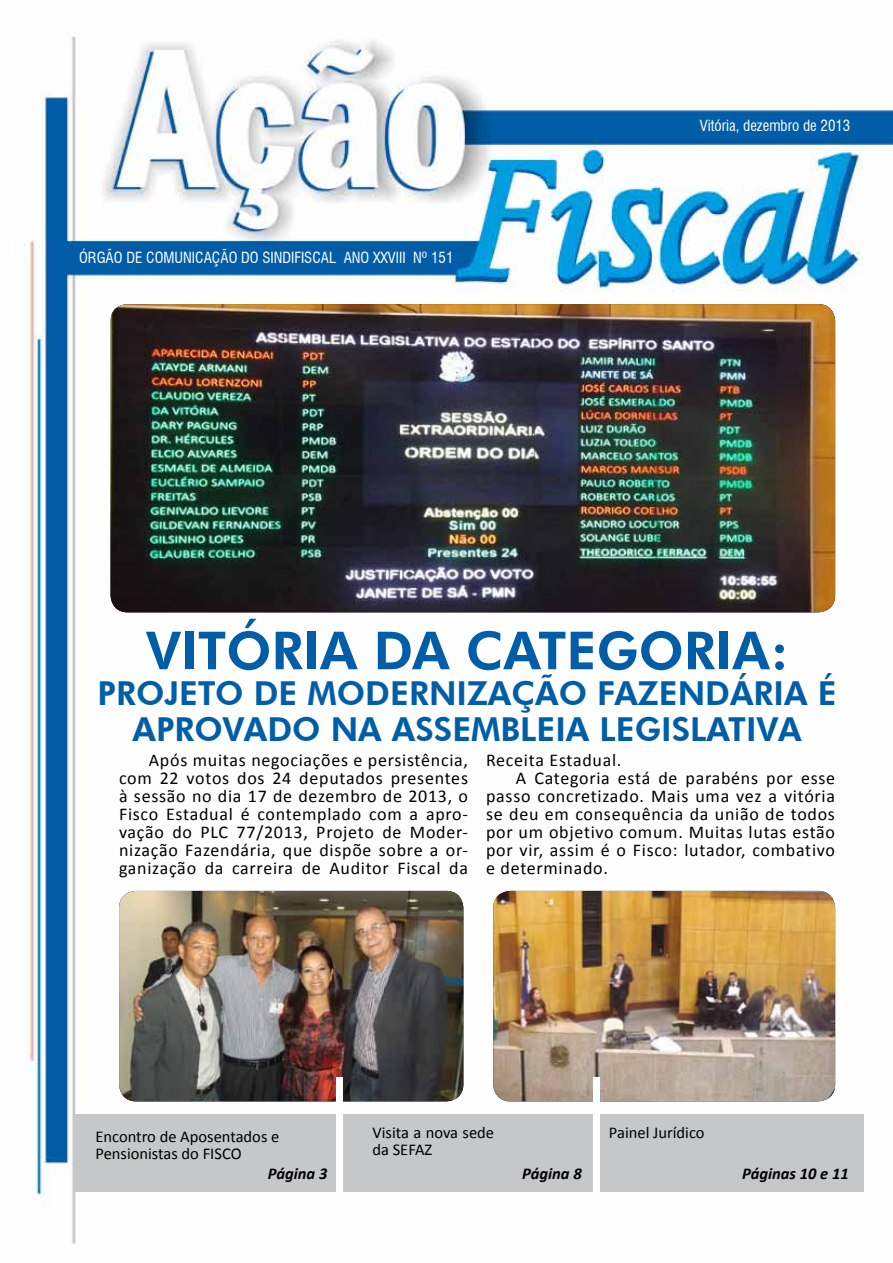
<style>
.page{position:relative;width:893px;height:1263px;background:#fff}
.page>*{position:absolute;margin:0;border:0;box-sizing:border-box;transform-origin:0 0}
.t1{font:800 52.5px "Futura BT";color:#005ea8}
.t2{font:800 33px/36px "Futura BT";color:#005ea8;text-align:center}
.t3{font:18px/18px "Calibri";letter-spacing:.04em;color:#000;text-align:justify}
.t4{font:16.5px/16.8px "Calibri";color:#000}
.t5{font:italic 700 16.5px "Calibri";color:#000}
.t6{font:condensed 15px "Swiss 721 BT";color:#fff}
</style>
<div class="page">
<img style="left:24px;top:36px;width:869px;height:1208px">
<img style="left:111px;top:304px;width:724px;height:308px">
<img style="left:119px;top:891px;width:344px;height:210px">
<img style="left:493px;top:891px;width:342px;height:210px">
<div style="left:74px;top:1114px;width:790px;height:78px;background:#c6c7c8"></div>
<div style="left:336px;top:1077px;width:6px;height:115px;background:#fff"></div>
<div style="left:593px;top:1077px;width:6px;height:115px;background:#fff"></div>
<p class="t6" style="left:79px;top:249px;width:376px">ÓRGÃO DE COMUNICAÇÃO DO SINDIFISCAL ANO XXVIII Nº 151</p>
<p class="t6" style="left:700px;top:117px;width:152px">Vitória, dezembro de 2013</p>
<h1 class="t1" style="left:146px;top:619px;width:644px">VITÓRIA DA CATEGORIA:</h1>
<h2 class="t2" style="left:98px;top:675px;width:740px">PROJETO DE MODERNIZAÇÃO FAZENDÁRIA É<br>APROVADO NA ASSEMBLEIA LEGISLATIVA</h2>
<p class="t3" style="left:119px;top:751px;width:351px;text-indent:30px">Após muitas negociações e persistência, com 22 votos dos 24 deputados presentes à sessão no dia 17 de dezembro de 2013, o Fisco Estadual é contemplado com a apro&shy;vação do PLC 77/2013, Projeto de Moder&shy;nização Fazendária, que dispõe sobre a or&shy;ganização da carreira de Auditor Fiscal da</p>
<p class="t3" style="left:486px;top:751px;width:137px">Receita Estadual.</p>
<p class="t3" style="left:516px;top:769px;width:321px">A Categoria está de parabéns por esse</p>
<p class="t3" style="left:486px;top:787px;width:350px">passo concretizado. Mais uma vez a vitória</p>
<p class="t3" style="left:486px;top:805px;width:350px">se deu em consequência da união de todos</p>
<p class="t3" style="left:486px;top:823px;width:350px">por um objetivo comum. Muitas lutas estão</p>
<p class="t3" style="left:486px;top:841px;width:350px">por vir, assim é o Fisco: lutador, combativo</p>
<p class="t3" style="left:486px;top:859px;width:123px">e determinado.</p>
<p class="t4" style="left:95px;top:1128px;width:185px">Encontro de Aposentados e<br>Pensionistas do FISCO</p>
<p class="t4" style="left:372px;top:1124px;width:123px">Visita a nova sede da SEFAZ</p>
<p class="t4" style="left:609px;top:1124px;width:97px">Painel Jurídico</p>
<p class="t5" style="left:268px;top:1163px;width:61px">Página 3</p>
<p class="t5" style="left:522px;top:1163px;width:61px">Página 8</p>
<p class="t5" style="left:742px;top:1163px;width:108px">Páginas 10 e 11</p>
</div>
